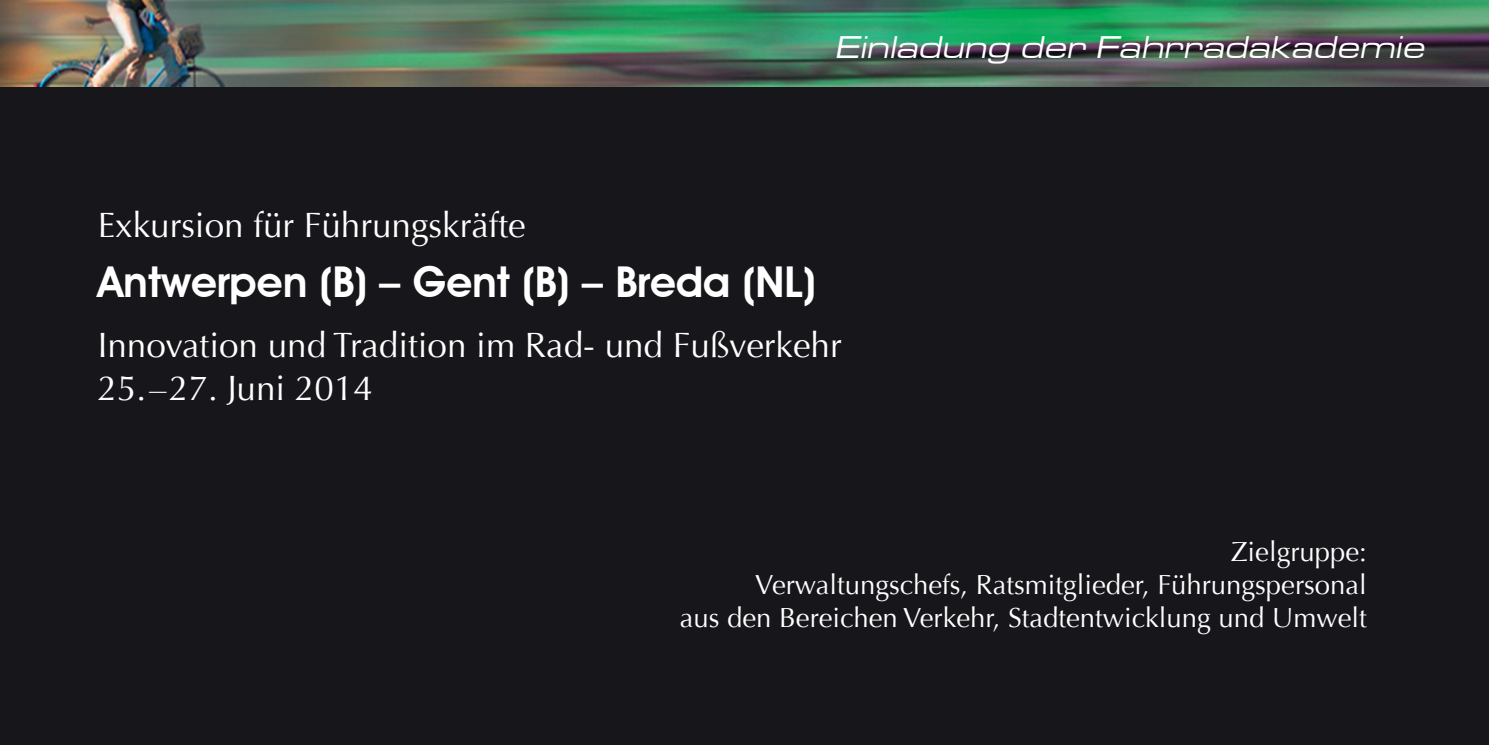
<style>
.page{position:relative;width:1489px;height:745px;background:#fff}
.page>*{position:absolute;margin:0;border:0;box-sizing:border-box;transform-origin:0 0}
.t1{font:600 42.5px "Avant Garde IT Cby BT";color:#fff}
.t2{font:35px/42.5px "Optima";color:#fff}
.t3{font:italic 32.5px "Microgramma D Medi Exte";color:#fff}
.t4{font:27.5px/33px "Optima";color:#fff;text-align:right}
</style>
<div class="page">
<div style="left:0;top:73px;width:1488px;height:671px;background:#16161b"></div>
<img style="left:0;top:0;width:1488px;height:86px">
<p class="t3" style="left:835px;top:27px;width:597px">Einladung der Fahrradakademie</p>
<p class="t2" style="left:98px;top:204px;width:429px">Exkursion für Führungskräfte</p>
<h1 class="t1" style="left:98px;top:256px;width:719px">Antwerpen (B) – Gent (B) – Breda (NL)</h1>
<p class="t2" style="left:98px;top:324px;width:745px">Innovation und Tradition im Rad- und Fußverkehr<br>25.–27. Juni 2014</p>
<p class="t4" style="left:679px;top:534px;width:688px">Zielgruppe:<br>Verwaltungschefs, Ratsmitglieder, Führungspersonal<br>aus den Bereichen Verkehr, Stadtentwicklung und Umwelt</p>
</div>
